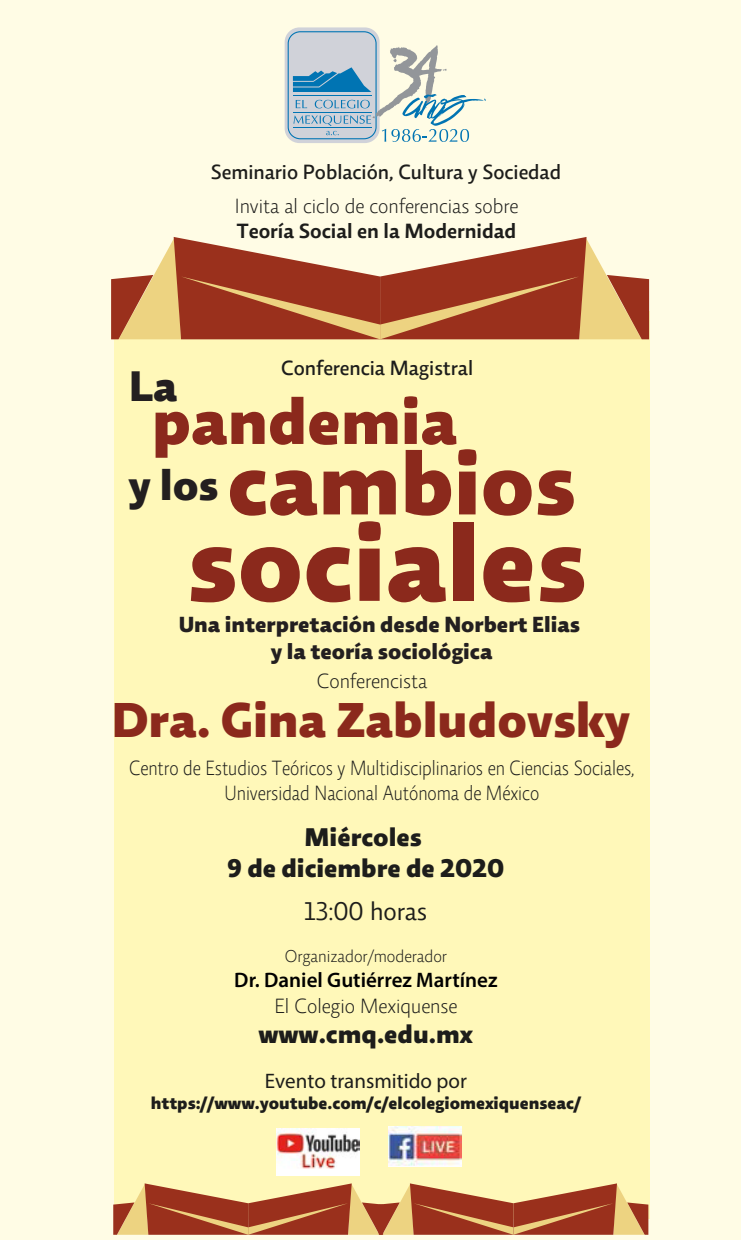
<style>
.page{position:relative;width:741px;height:1241px;background:#fff}
.page>*{position:absolute;margin:0;border:0;box-sizing:border-box;transform-origin:0 0}
.t1{font:900 110.08px "Relato Sans OT";color:#8b291c}
.t2{font:900 90.3px "Relato Sans OT";color:#8b291c}
.t3{font:900 65.98px "Relato Sans OT";color:#8b291c}
.t4{font:900 49.88px "Relato Sans OT";color:#8b291c}
.t5{font:900 43.57px "Relato Sans OT";color:#231f20}
.t6{font:900 26.07px/31.3px "Relato Sans OT";color:#1d1d1b;text-align:center}
.t7{font:26.07px "Relato Sans OT";color:#1d1d1b}
.t8{font:900 22.4px/26.8px "Relato Sans OT";color:#231f20;text-align:center}
.t9{font:300 21px/25.2px "Relato Sans OT";color:#1d1d1b;text-align:center;scale:.9 1}
.t10{font:300 21px "Relato Sans OT";color:#1d1d1b}
.t11{font:500 21px "Relato Sans OT";color:#1d1d1b}
.t12{font:600 21px "Relato Sans OT";color:#1d1d1b}
.t13{font:600 21px "Myriad Pro";color:#000}
.t14{font:21px "Myriad Pro";color:#1d1d1b}
.t15{font:900 17.5px "Relato Sans OT";color:#1d1d1b}
.t16{font:300 17.5px "Relato Sans OT";color:#1d1d1b}
</style>
<div class="page">
<div style="left:0;top:0;width:740px;height:1238px;background:#fffce5"></div>
<div style="left:114px;top:311px;width:535px;height:907px;background:#fff8b9"></div>
<svg style="left:111px;top:237px;width:538px;height:102px"></svg>
<svg style="left:113px;top:1183px;width:535px;height:51px"></svg>
<div style="left:284px;top:27px;width:95px;height:116px;background:#d0d2d9;border-radius:15px"></div>
<svg style="left:287px;top:31px;width:198px;height:111px"></svg>
<img style="left:276px;top:1128px;width:83px;height:46px">
<img style="left:388px;top:1126px;width:73px;height:40px">
<p class="t11" style="left:211px;top:159px;width:352px">Seminario Población, Cultura y Sociedad</p>
<p class="t10" style="left:235px;top:193px;width:285px">Invita al ciclo de conferencias sobre</p>
<p class="t12" style="left:237px;top:218px;width:281px">Teoría Social en la Modernidad</p>
<p class="t11" style="left:281px;top:355px;width:193px">Conferencia Magistral</p>
<h3 class="t3" style="left:152px;top:380px;width:307px">pandemia</h3>
<h3 class="t5" style="left:129px;top:358px;width:50px">La</h3>
<h2 class="t2" style="left:227px;top:426px;width:350px">cambios</h2>
<h3 class="t5" style="left:129px;top:457px;width:92px">y los</h3>
<h1 class="t1" style="left:187px;top:494px;width:401px">sociales</h1>
<p class="t8" style="left:179px;top:610px;width:403px">Una interpretación desde Norbert Elias y la teoría sociológica</p>
<p class="t10" style="left:317px;top:669px;width:112px">Conferencista</p>
<h3 class="t4" style="left:112px;top:688px;width:520px">Dra. Gina Zabludovsky</h3>
<p class="t9" style="left:129px;top:754px;width:563px">Centro de Estudios Teóricos y Multidisciplinarios en Ciencias Sociales,<br>Universidad Nacional Autónoma de México</p>
<p class="t6" style="left:227px;top:821px;width:278px">Miércoles<br>9 de diciembre de 2020</p>
<p class="t7" style="left:304px;top:895px;width:124px">13:00 horas</p>
<p class="t16" style="left:285px;top:945px;width:164px">Organizador/moderador</p>
<p class="t13" style="left:234px;top:966px;width:265px">Dr. Daniel Gutiérrez Martínez</p>
<p class="t10" style="left:274px;top:992px;width:184px">El Colegio Mexiquense</p>
<p class="t6" style="left:258px;top:1017px;width:216px">www.cmq.edu.mx</p>
<p class="t14" style="left:265px;top:1067px;width:203px">Evento transmitido por</p>
<p class="t15" style="left:151px;top:1091px;width:431px">https://www.youtube.com/c/elcolegiomexiquenseac/</p>
</div>
